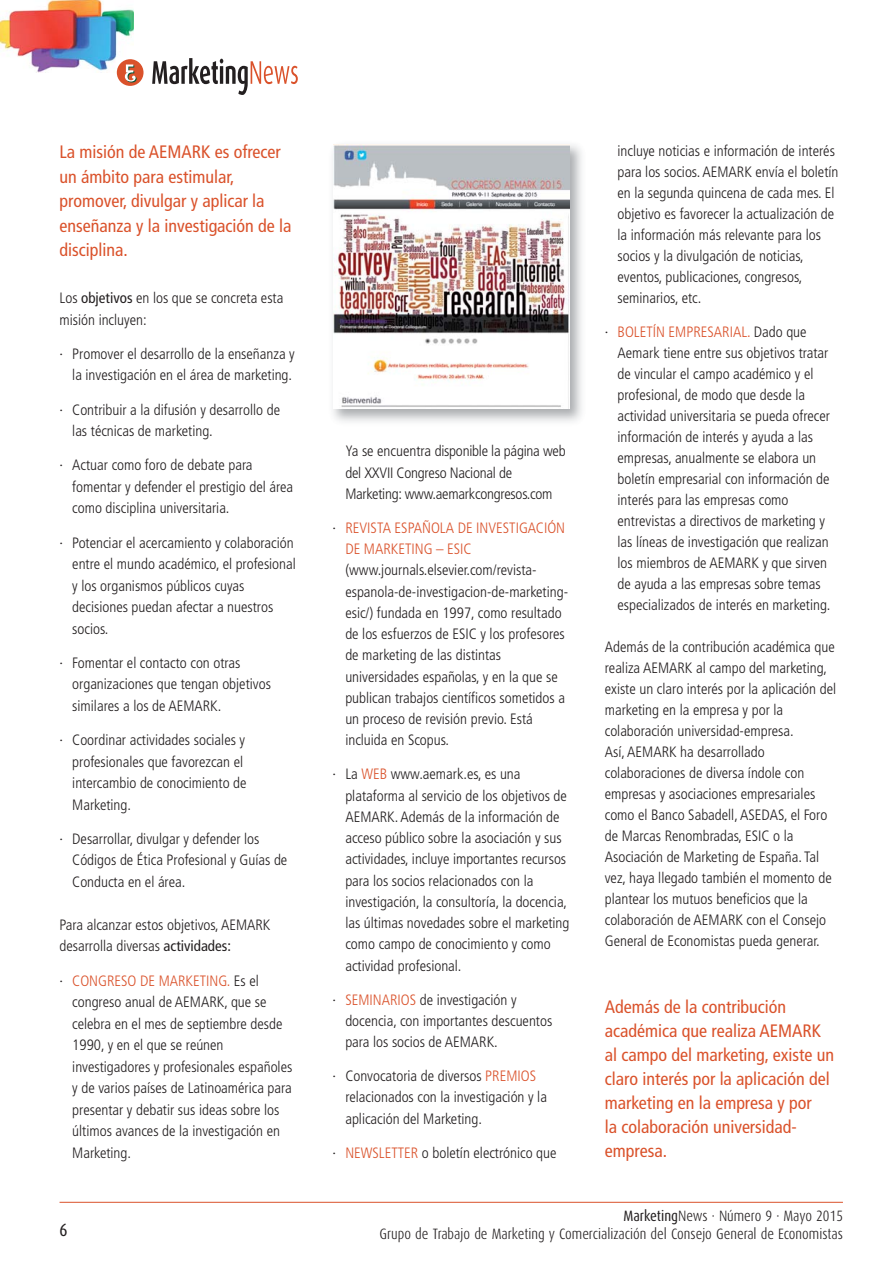
<style>
.page{position:relative;width:893px;height:1263px;background:#fff}
.page>*{position:absolute;margin:0;border:0;box-sizing:border-box;transform-origin:0 0}
.t1{font:condensed 18px/24px "Frutiger";color:#da522b}
.t2{font:18px "Dax Condensed";color:#231f20}
.t3{font:300 condensed 15px/21px "Frutiger";color:#231f20}
.t4{font:300 15px "Dax Condensed";color:#231f20}
.t5{font:300 condensed 15px/21.3px "Frutiger";color:#da522b}
.s1{font-weight:400}
.s2{color:#da522b}
.s3{color:#231f20}
</style>
<div class="page">
<hr style="left:60px;top:1202px;width:783px;height:1px;background:#da522b">
<img style="left:0;top:0;width:134px;height:73px">
<svg style="left:152px;top:58px;width:146px;height:37px"></svg>
<div style="left:117px;top:59px;width:26px;height:27px;background:#da522b;border-radius:50%"></div>
<svg style="left:125px;top:64px;width:12px;height:19px"></svg>
<img style="left:334px;top:145px;width:236px;height:264px">
<p class="t1" style="left:60px;top:141px;width:233px;line-height:24.5px">La misión de AEMARK es ofrecer un ámbito para estimular, promover, divulgar y aplicar la enseñanza y la investigación de la disciplina.</p>
<p class="t3" style="left:60px;top:288px;width:225px;line-height:21.5px">Los <span class="s1">objetivos</span> en los que se concreta esta misión incluyen:</p>
<p class="t3" style="left:60px;top:344px;width:237px;line-height:21.5px;text-align:right">· Promover el desarrollo de la enseñanza y la investigación en el área de marketing.</p>
<p class="t3" style="left:72px;top:400px;width:209px;line-height:21.5px;text-indent:-13px">· Contribuir a la difusión y desarrollo de las técnicas de marketing.</p>
<p class="t3" style="left:72px;top:456px;width:222px;line-height:21.5px;text-indent:-13px">· Actuar como foro de debate para fomentar y defender el prestigio del área como disciplina universitaria.</p>
<p class="t3" style="left:72px;top:533px;width:225px;line-height:21.5px;text-indent:-13px">· Potenciar el acercamiento y colaboración entre el mundo académico, el profesional y los organismos públicos cuyas decisiones puedan afectar a nuestros socios.</p>
<p class="t3" style="left:72px;top:653px;width:200px;line-height:21.5px;text-indent:-13px">· Fomentar el contacto con otras organizaciones que tengan objetivos similares a los de AEMARK.</p>
<p class="t3" style="left:72px;top:730px;width:176px;line-height:21.5px;text-indent:-13px">· Coordinar actividades sociales y profesionales que favorezcan el intercambio de conocimiento de<br>Marketing.</p>
<p class="t3" style="left:72px;top:829px;width:217px;line-height:21.5px;text-indent:-13px">· Desarrollar, divulgar y defender los<br>Códigos de Ética Profesional y Guías de<br>Conducta en el área.</p>
<p class="t3" style="left:60px;top:915px;width:212px;line-height:21.5px">Para alcanzar estos objetivos, AEMARK desarrolla diversas <span class="s1">actividades:</span></p>
<p class="t3" style="left:72px;top:971px;width:222px;line-height:21.5px;text-indent:-13px">· <span class="s2">CONGRESO DE MARKETING.</span> Es el congreso anual de AEMARK, que se celebra en el mes de septiembre desde<br>1990, y en el que se reúnen investigadores y profesionales españoles y de varios países de Latinoamérica para presentar y debatir sus ideas sobre los últimos avances de la investigación en<br>Marketing.</p>
<p class="t3" style="left:345px;top:442px;width:222px">Ya se encuentra disponible la página web del XXVII Congreso Nacional de<br>Marketing: www.aemarkcongresos.com</p>
<p class="t5" style="left:345px;top:518px;width:221px;text-indent:-13px"><span class="s3">·</span> REVISTA ESPAÑOLA DE INVESTIGACIÓN<br>DE MARKETING – ESIC</p>
<p class="t3" style="left:345px;top:561px;width:224px">(www.journals.elsevier.com/revista&shy;espanola-de-investigacion-de-marketing&shy;esic/) fundada en 1997, como resultado de los esfuerzos de ESIC y los profesores de marketing de las distintas universidades españolas, y en la que se publican trabajos científicos sometidos a un proceso de revisión previo. Está incluida en Scopus.</p>
<p class="t3" style="left:345px;top:765px;width:226px;text-indent:-13px">· La <span class="s2">WEB</span> www.aemark.es, es una plataforma al servicio de los objetivos de AEMARK. Además de la información de acceso público sobre la asociación y sus actividades, incluye importantes recursos para los socios relacionados con la investigación, la consultoría, la docencia, las últimas novedades sobre el marketing como campo de conocimiento y como actividad profesional.</p>
<p class="t3" style="left:345px;top:990px;width:208px;text-indent:-13px">· <span class="s2">SEMINARIOS</span> de investigación y docencia, con importantes descuentos para los socios de AEMARK.</p>
<p class="t3" style="left:345px;top:1066px;width:203px;text-indent:-13px">· Convocatoria de diversos <span class="s2">PREMIOS </span>relacionados con la investigación y la aplicación del Marketing.</p>
<p class="t3" style="left:333px;top:1143px;width:225px">· <span class="s2">NEWSLETTER</span> o boletín electrónico que</p>
<p class="t3" style="left:617px;top:141px;width:222px">incluye noticias e información de interés para los socios. AEMARK envía el boletín en la segunda quincena de cada mes. El objetivo es favorecer la actualización de la información más relevante para los socios y la divulgación de noticias, eventos, publicaciones, congresos, seminarios, etc.</p>
<p class="t3" style="left:617px;top:322px;width:214px;text-indent:-13px">· <span class="s2">BOLETÍN EMPRESARIAL.</span> Dado que Aemark tiene entre sus objetivos tratar de vincular el campo académico y el profesional, de modo que desde la actividad universitaria se pueda ofrecer información de interés y ayuda a las empresas, anualmente se elabora un boletín empresarial con información de interés para las empresas como entrevistas a directivos de marketing y las líneas de investigación que realizan los miembros de AEMARK y que sirven de ayuda a las empresas sobre temas especializados de interés en marketing.</p>
<p class="t3" style="left:605px;top:637px;width:233px">Además de la contribución académica que realiza AEMARK al campo del marketing, existe un claro interés por la aplicación del marketing en la empresa y por la colaboración universidad-empresa.<br>Así, AEMARK ha desarrollado colaboraciones de diversa índole con empresas y asociaciones empresariales como el Banco Sabadell, ASEDAS, el Foro de Marcas Renombradas, ESIC o la Asociación de Marketing de España. Tal vez, haya llegado también el momento de plantear los mutuos beneficios que la colaboración de AEMARK con el Consejo General de Economistas pueda generar.</p>
<p class="t1" style="left:605px;top:996px;width:231px">Además de la contribución académica que realiza AEMARK al campo del marketing, existe un claro interés por la aplicación del marketing en la empresa y por<br>la colaboración universidad&shy;empresa.</p>
<p class="t4" style="left:623px;top:1209px;width:221px"><span class="s1">Marketing</span>News · Número 9 · Mayo 2015</p>
<p class="t2" style="left:60px;top:1222px;width:10px">6</p>
<p class="t4" style="left:380px;top:1227px;width:465px">Grupo de Trabajo de Marketing y Comercialización del Consejo General de Economistas</p>
</div>
